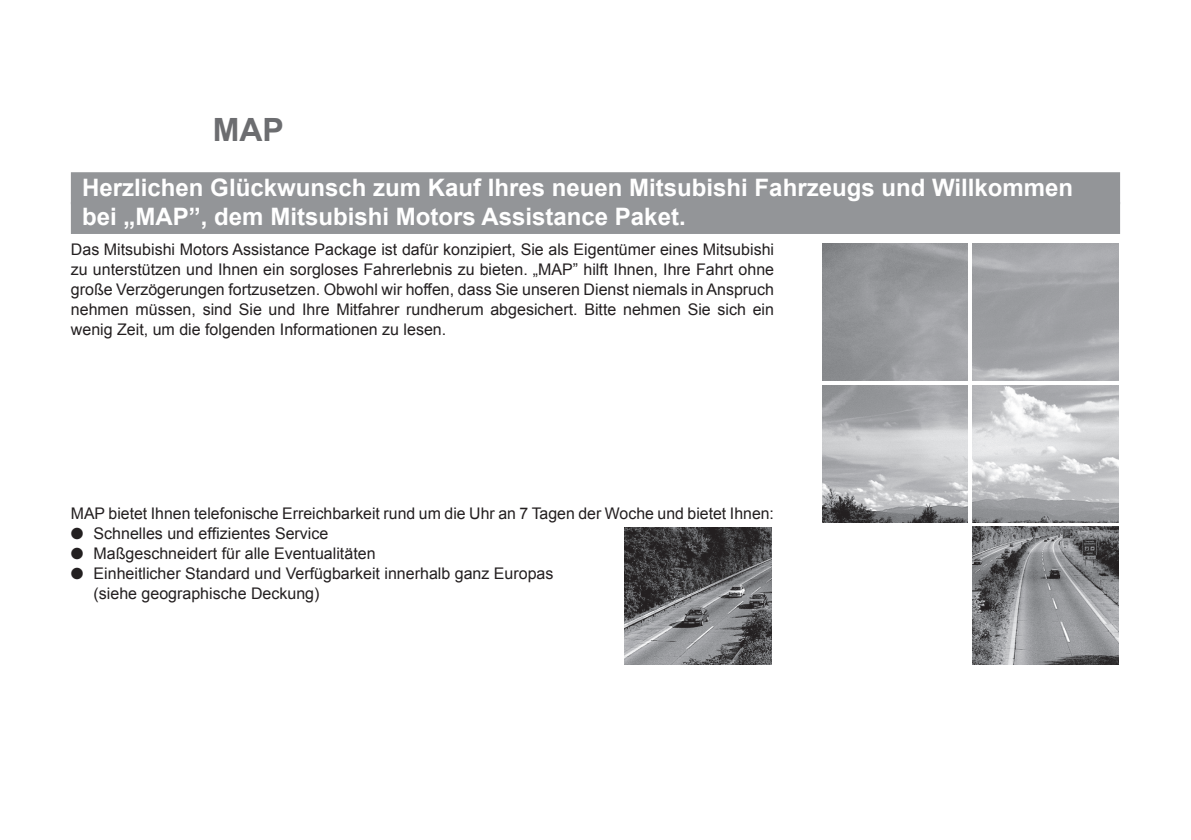
<style>
.page{position:relative;width:1191px;height:840px;background:#fff}
.page>*{position:absolute;margin:0;border:0;box-sizing:border-box;transform-origin:0 0}
.t1{font:700 32px "Arial";color:#6c6d70}
.t2{font:700 24px/29.6px "Arial";color:#fff}
.t3{font:16px/20px "Arial";color:#231f20;text-align:justify}
</style>
<div class="page">
<div style="left:71px;top:172px;width:1049px;height:32px;background:#939598"></div>
<div style="left:71px;top:202px;width:1049px;height:32px;background:#939598"></div>
<img style="left:625px;top:527px;width:146px;height:137px">
<img style="left:822px;top:385px;width:145px;height:137px">
<img style="left:972px;top:385px;width:146px;height:137px">
<img style="left:972px;top:526px;width:146px;height:138px">
<h1 class="t1" style="left:213px;top:108px;width:73px">MAP</h1>
<h2 class="t2" style="left:82px;top:173px;width:992px">Herzlichen Glückwunsch zum Kauf Ihres neuen Mitsubishi Fahrzeugs und Willkommen bei „MAP”, dem Mitsubishi Motors Assistance Paket.</h2>
<p class="t3" style="left:71px;top:239px;width:704px">Das Mitsubishi Motors Assistance Package ist dafür konzipiert, Sie als Eigentümer eines Mitsubishi zu unterstützen und Ihnen ein sorgloses Fahrerlebnis zu bieten. „MAP” hilft Ihnen, Ihre Fahrt ohne große Verzögerungen fortzusetzen. Obwohl wir hoffen, dass Sie unseren Dienst niemals in Anspruch nehmen müssen, sind Sie und Ihre Mitfahrer rundherum abgesichert. Bitte nehmen Sie sich ein wenig Zeit, um die folgenden Informationen zu lesen.</p>
<p class="t3" style="left:71px;top:503px;width:704px">MAP bietet Ihnen telefonische Erreichbarkeit rund um die Uhr an 7 Tagen der Woche und bietet Ihnen:</p>
<p class="t3" style="left:71px;top:523px;width:259px">● Schnelles und effizientes Service</p>
<p class="t3" style="left:71px;top:543px;width:306px">● Maßgeschneidert für alle Eventualitäten</p>
<p class="t3" style="left:94px;top:563px;width:461px;text-indent:-23px">● Einheitlicher Standard und Verfügbarkeit innerhalb ganz Europas (siehe geographische Deckung)</p>
</div>
